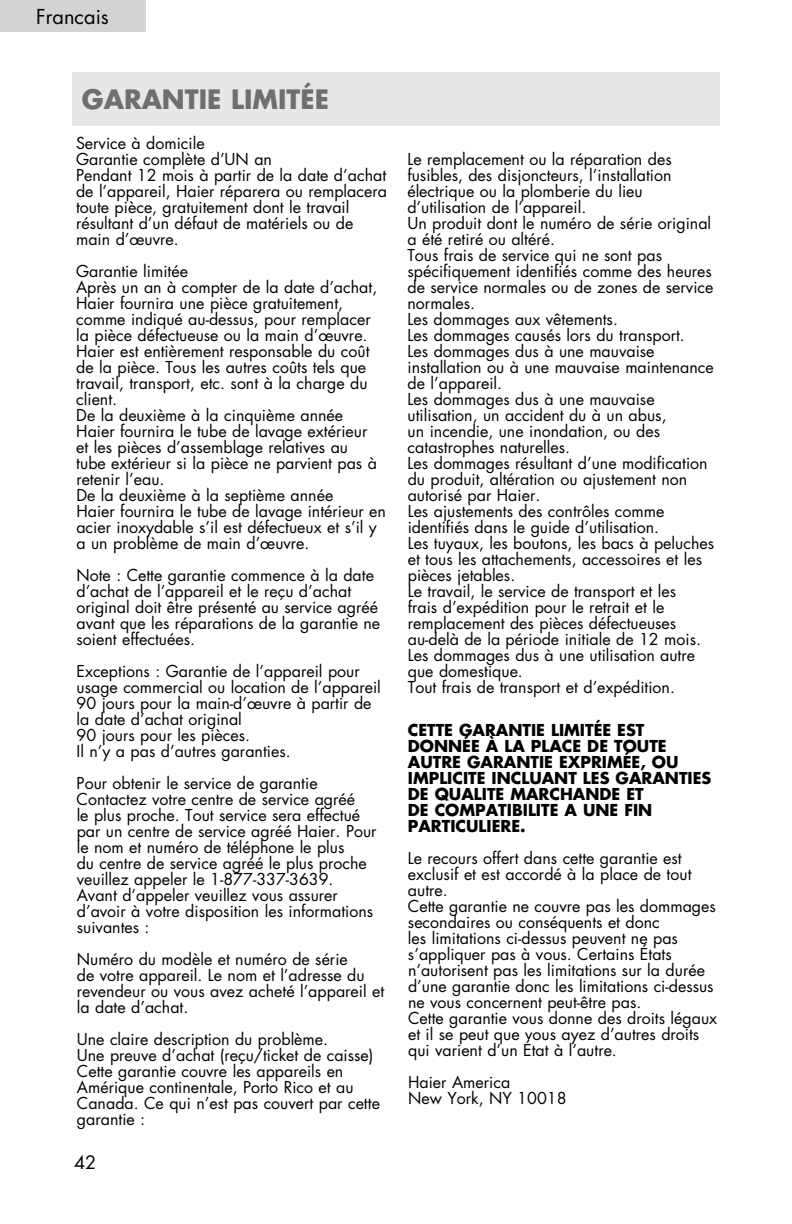
<style>
.page{position:relative;width:792px;height:1224px;background:#fff}
.page>*{position:absolute;margin:0;border:0;box-sizing:border-box;transform-origin:0 0}
.t1{font:700 26px "Futura Std";color:#6d6f71}
.t2{font:20px "Futura Std";color:#000}
.t3{font:18px "Futura Std";color:#000}
.t4{font:16px/16px "Futura Std";color:#000}
.t5{font:700 16px/16px "Futura Std";color:#000}
</style>
<div class="page">
<div style="left:72px;top:72px;width:648px;height:53px;background:#e6e7e8"></div>
<div style="left:0;top:0;width:146px;height:32px;background:#d1d3d4"></div>
<p class="t2" style="left:36px;top:4px;width:74px">Francais</p>
<h1 class="t1" style="left:82px;top:82px;width:249px">GARANTIE LIMITÉE</h1>
<p class="t4" style="left:76px;top:135px;width:312px">Service à domicile<br>Garantie complète d’UN an<br>Pendant 12 mois à partir de la date d’achat de l’appareil, Haier réparera ou remplacera toute pièce, gratuitement dont le travail résultant d’un défaut de matériels ou de main d’œuvre.</p>
<p class="t4" style="left:76px;top:263px;width:311px">Garantie limitée<br>Après un an à compter de la date d’achat, Haier fournira une pièce gratuitement, comme indiqué au-dessus, pour remplacer la pièce défectueuse ou la main d’œuvre.<br>Haier est entièrement responsable du coût de la pièce. Tous les autres coûts tels que travail, transport, etc. sont à la charge du client.<br>De la deuxième à la cinquième année<br>Haier fournira le tube de lavage extérieur<br>et les pièces d’assemblage relatives au<br>tube extérieur si la pièce ne parvient pas à retenir l’eau.<br>De la deuxième à la septième année<br>Haier fournira le tube de lavage intérieur en acier inoxydable s’il est défectueux et s’il y a un problème de main d’œuvre.</p>
<p class="t4" style="left:76px;top:567px;width:305px">Note : Cette garantie commence à la date d’achat de l’appareil et le reçu d’achat original doit être présenté au service agréé avant que les réparations de la garantie ne soient effectuées.</p>
<p class="t4" style="left:77px;top:663px;width:306px">Exceptions : Garantie de l’appareil pour usage commercial ou location de l’appareil 90 jours pour la main-d’œuvre à partir de la date d’achat original<br>90 jours pour les pièces.<br>Il n’y a pas d’autres garanties.</p>
<p class="t4" style="left:77px;top:775px;width:301px">Pour obtenir le service de garantie Contactez votre centre de service agréé<br>le plus proche. Tout service sera effectué par un centre de service agréé Haier. Pour le nom et numéro de téléphone le plus<br>du centre de service agréé le plus proche veuillez appeler le 1-877-337-3639.<br>Avant d’appeler veuillez vous assurer d’avoir à votre disposition les informations suivantes :</p>
<p class="t4" style="left:77px;top:951px;width:309px">Numéro du modèle et numéro de série<br>de votre appareil. Le nom et l’adresse du revendeur ou vous avez acheté l’appareil et la date d’achat.</p>
<p class="t4" style="left:77px;top:1031px;width:305px">Une claire description du problème.<br>Une preuve d’achat (reçu/ticket de caisse)<br>Cette garantie couvre les appareils en Amérique continentale, Porto Rico et au Canada. Ce qui n’est pas couvert par cette garantie :</p>
<p class="t3" style="left:74px;top:1151px;width:24px">42</p>
<p class="t4" style="left:407px;top:151px;width:308px">Le remplacement ou la réparation des fusibles, des disjoncteurs, l’installation électrique ou la plomberie du lieu d’utilisation de l’appareil.<br>Un produit dont le numéro de série original a été retiré ou altéré.<br>Tous frais de service qui ne sont pas spécifiquement identifiés comme des heures de service normales ou de zones de service normales.<br>Les dommages aux vêtements.<br>Les dommages causés lors du transport.<br>Les dommages dus à une mauvaise installation ou à une mauvaise maintenance de l’appareil.<br>Les dommages dus à une mauvaise utilisation, un accident du à un abus,<br>un incendie, une inondation, ou des catastrophes naturelles.<br>Les dommages résultant d’une modification du produit, altération ou ajustement non autorisé par Haier.<br>Les ajustements des contrôles comme identifiés dans le guide d’utilisation.<br>Les tuyaux, les boutons, les bacs à peluches et tous les attachements, accessoires et les pièces jetables.<br>Le travail, le service de transport et les<br>frais d’expédition pour le retrait et le remplacement des pièces défectueuses au-delà de la période initiale de 12 mois.<br>Les dommages dus à une utilisation autre que domestique.<br>Tout frais de transport et d’expédition.</p>
<p class="t5" style="left:408px;top:722px;width:305px">CETTE GARANTIE LIMITÉE EST<br>DONNÉE À LA PLACE DE TOUTE<br>AUTRE GARANTIE EXPRIMÉE, OU<br>IMPLICITE INCLUANT LES GARANTIES<br>DE QUALITE MARCHANDE ET<br>DE COMPATIBILITE A UNE FIN<br>PARTICULIERE.</p>
<p class="t4" style="left:408px;top:851px;width:311px">Le recours offert dans cette garantie est exclusif et est accordé à la place de tout autre.<br>Cette garantie ne couvre pas les dommages secondaires ou conséquents et donc<br>les limitations ci-dessus peuvent ne pas s’appliquer pas à vous. Certains États n’autorisent pas les limitations sur la durée d’une garantie donc les limitations ci-dessus ne vous concernent peut-être pas.<br>Cette garantie vous donne des droits légaux et il se peut que vous ayez d’autres droits qui varient d’un État à l’autre.</p>
<p class="t4" style="left:408px;top:1075px;width:160px">Haier America<br>New York, NY 10018</p>
</div>
